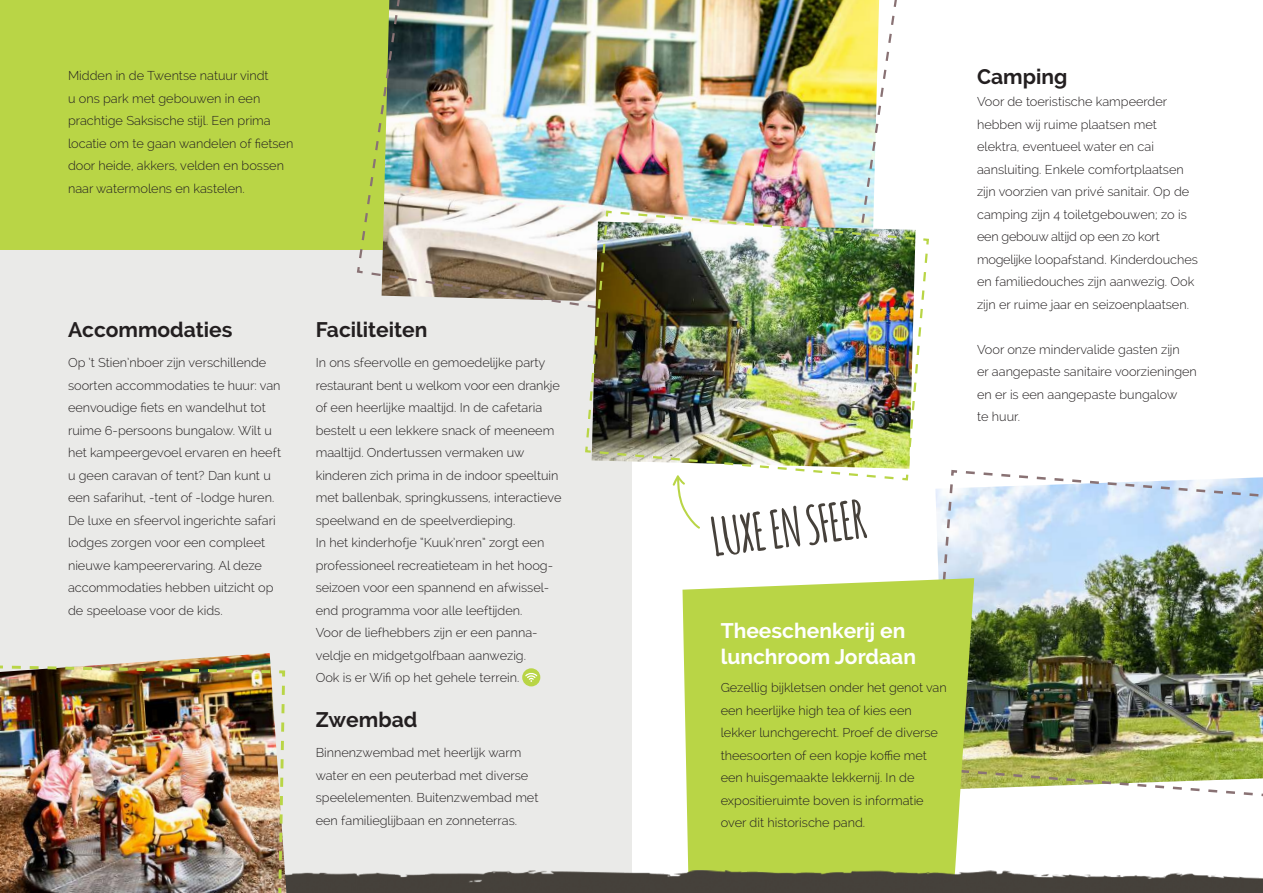
<style>
.page{position:relative;width:1263px;height:893px;background:#fff}
.page>*{position:absolute;margin:0;border:0;box-sizing:border-box;transform-origin:0 0}
.t1{font:700 51.75px "Amatic";color:#46413b}
.t2{font:700 21px "Raleway";color:#231f20}
.t3{font:700 21px/25.5px "Raleway";color:#fff}
.t4{font:300 12.75px/22.5px "Raleway";color:#231f20}
</style>
<div class="page">
<img style="left:955px;top:470px;width:308px;height:327px">
<svg style="left:686px;top:578px;width:288px;height:293px;background:#b8d34d"></svg>
<div style="left:0;top:0;width:612px;height:293px;background:#b9d546"></div>
<div style="left:0;top:251px;width:631px;height:642px;background:#eaeae8"></div>
<img style="left:287px;top:871px;width:976px;height:22px">
<img style="left:145px;top:653px;width:126px;height:9px">
<img style="left:0;top:662px;width:287px;height:231px">
<img style="left:358px;top:0;width:597px;height:758px">
<p class="t4" style="left:68px;top:65px;width:227px">Midden in de Twentse natuur vindt<br>u ons park met gebouwen in een prachtige Saksische stijl. Een prima locatie om te gaan wandelen of fietsen door heide, akkers, velden en bossen naar watermolens en kastelen.</p>
<h2 class="t2" style="left:977px;top:68px;width:92px">Camping</h2>
<p class="t4" style="left:977px;top:91px;width:222px">Voor de toeristische kampeerder hebben wij ruime plaatsen met elektra, eventueel water en cai aansluiting. Enkele comfortplaatsen zijn voorzien van privé sanitair. Op de camping zijn 4 toiletgebouwen; zo is een gebouw altijd op een zo kort mogelijke loopafstand. Kinderdouches en familiedouches zijn aanwezig. Ook zijn er ruime jaar en seizoenplaatsen.</p>
<p class="t4" style="left:977px;top:339px;width:221px">Voor onze mindervalide gasten zijn<br>er aangepaste sanitaire voorzieningen en er is een aangepaste bungalow<br>te huur.</p>
<h2 class="t2" style="left:68px;top:322px;width:166px">Accommodaties</h2>
<p class="t4" style="left:68px;top:353px;width:215px">Op ’t Stien’nboer zijn verschillende soorten accommodaties te huur: van eenvoudige fiets en wandelhut tot ruime 6-persoons bungalow. Wilt u het kampeergevoel ervaren en heeft u geen caravan of tent? Dan kunt u een safarihut, -tent of -lodge huren.<br>De luxe en sfeervol ingerichte safari lodges zorgen voor een compleet nieuwe kampeerervaring. Al deze accommodaties hebben uitzicht op de speeloase voor de kids.</p>
<h2 class="t2" style="left:316px;top:322px;width:113px">Faciliteiten</h2>
<p class="t4" style="left:316px;top:353px;width:247px">In ons sfeervolle en gemoedelijke party restaurant bent u welkom voor een drankje of een heerlijke maaltijd. In de cafetaria bestelt u een lekkere snack of meeneem maaltijd. Ondertussen vermaken uw kinderen zich prima in de indoor speeltuin met ballenbak, springkussens, interactieve speelwand en de speelverdieping.<br>In het kinderhofje “Kuuk’nren” zorgt een professioneel recreatieteam in het hoog&shy;seizoen voor een spannend en afwissel&shy;end programma voor alle leeftijden.<br>Voor de liefhebbers zijn er een panna&shy;veldje en midgetgolfbaan aanwezig.<br>Ook is er Wifi op het gehele terrein.</p>
<h2 class="t2" style="left:316px;top:712px;width:103px">Zwembad</h2>
<p class="t4" style="left:316px;top:743px;width:224px">Binnenzwembad met heerlijk warm water en een peuterbad met diverse speelelementen. Buitenzwembad met een familieglijbaan en zonneterras.</p>
<h1 class="t1" style="left:708px;top:508px;width:157px;rotate:-7deg">LUXE EN SFEER</h1>
<h2 class="t3" style="left:721px;top:620px;width:197px">Theeschenkerij en lunchroom Jordaan</h2>
<p class="t4" style="left:721px;top:678px;width:228px">Gezellig bijkletsen onder het genot van een heerlijke high tea of kies een lekker lunchgerecht. Proef de diverse theesoorten of een kopje koffie met een huisgemaakte lekkernij. In de expositieruimte boven is informatie over dit historische pand.</p>
</div>
